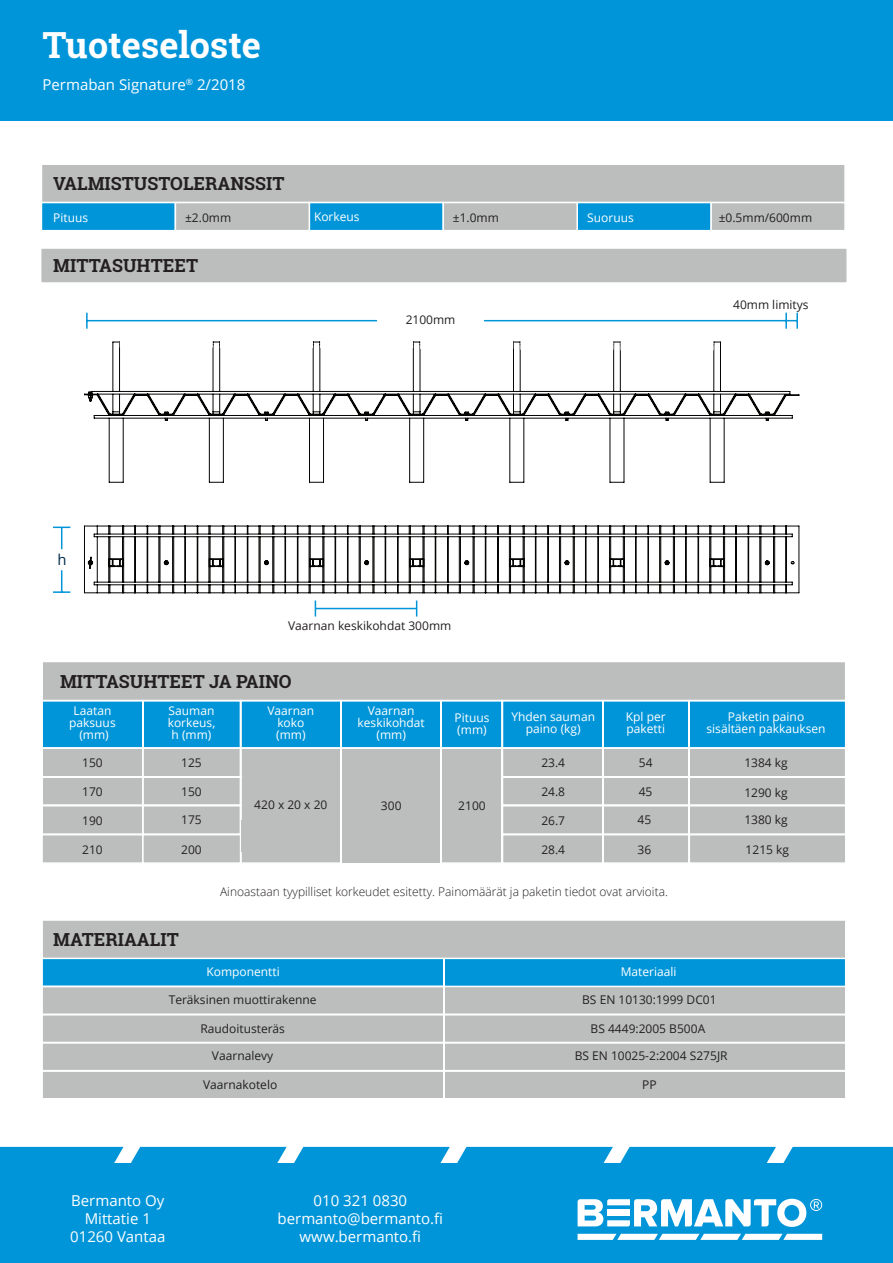
<style>
.page{position:relative;width:893px;height:1263px;background:#fff}
.page>*{position:absolute;margin:0;border:0;box-sizing:border-box;transform-origin:0 0}
.t1{font:700 36px "Roboto Slab";color:#fff}
.t2{font:700 18px "Roboto Slab";color:#231f20}
.t3{font:15px/18px "Open Sans";color:#fff;text-align:center}
.t4{font:14.85px "Open Sans";color:#002a49}
.t5{font:12px "Open Sans";color:#231f20}
.t6{font:12px/12px "Open Sans";color:#fff;text-align:center}
.t7{font:300 12px "Open Sans";color:#231f20}
</style>
<div class="page">
<div style="left:40px;top:247px;width:808px;height:37px;background:#bcbebe;border:2px solid #fff"></div>
<div style="left:41px;top:919px;width:805px;height:40px;background:#bcbebe;border:2px solid #fff"></div>
<div style="left:43px;top:959px;width:802px;height:26px;background:#0095d9"></div>
<svg style="left:42px;top:985px;width:803px;height:113px;background:#bfc1c2"></svg>
<hr style="left:41px;top:986px;width:403px;height:1px;background:#fff">
<div style="left:41px;top:163px;width:805px;height:40px;background:#bcbebe;border:2px solid #fff"></div>
<svg style="left:41px;top:201px;width:805px;height:29px;background:#6cb0ce"></svg>
<hr style="left:87px;top:320px;width:290px;height:1px;background:#0095d9">
<svg style="left:86px;top:313px;width:2px;height:16px"></svg>
<svg style="left:53px;top:570px;width:17px;height:23px"></svg>
<svg style="left:785px;top:313px;width:2px;height:16px"></svg>
<svg style="left:796px;top:313px;width:2px;height:16px"></svg>
<svg style="left:53px;top:527px;width:17px;height:22px"></svg>
<hr style="left:484px;top:320px;width:313px;height:1px;background:#0095d9">
<hr style="left:315px;top:608px;width:102px;height:1px;background:#0095d9">
<svg style="left:416px;top:600px;width:1px;height:16px"></svg>
<svg style="left:315px;top:600px;width:1px;height:16px"></svg>
<svg style="left:84px;top:342px;width:715px;height:251px"></svg>
<div style="left:120px;top:339px;width:92px;height:8px;background:#fff"></div>
<div style="left:221px;top:340px;width:91px;height:7px;background:#fff"></div>
<div style="left:321px;top:340px;width:91px;height:7px;background:#fff"></div>
<div style="left:421px;top:341px;width:91px;height:7px;background:#fff"></div>
<div style="left:521px;top:342px;width:92px;height:7px;background:#fff"></div>
<div style="left:621px;top:329px;width:92px;height:20px;background:#fff"></div>
<svg style="left:0;top:1147px;width:893px;height:16px;background:#179edc"></svg>
<div style="left:0;top:1163px;width:893px;height:100px;background:#0095d9"></div>
<svg style="left:578px;top:1199px;width:244px;height:28px"></svg>
<svg style="left:578px;top:1234px;width:244px;height:6px"></svg>
<div style="left:0;top:0;width:893px;height:120px;background:#0095d9"></div>
<hr style="left:443px;top:958px;width:2px;height:37px;background:#fff">
<div style="left:41px;top:661px;width:805px;height:40px;background:#bcbebe;border:2px solid #fff"></div>
<hr style="left:41px;top:662px;width:2px;height:38px;background:#fff">
<hr style="left:845px;top:662px;width:1px;height:38px;background:#fff">
<svg style="left:41px;top:699px;width:805px;height:164px;background:#8ab7ca"></svg>
<div style="left:241px;top:820px;width:99px;height:32px;background:#bcbebe"></div>
<hr style="left:340px;top:747px;width:2px;height:115px;background:#fff">
<div style="left:342px;top:822px;width:98px;height:40px;background:#bcbebe"></div>
<hr style="left:440px;top:751px;width:2px;height:114px;background:#fff">
<div style="left:442px;top:822px;width:60px;height:40px;background:#bcbebe"></div>
<hr style="left:502px;top:748px;width:1px;height:114px;background:#fff">
<h1 class="t1" style="left:43px;top:20px;width:220px">Tuoteseloste</h1>
<p class="t3" style="left:43px;top:75px;width:204px">Permaban Signature<sup>®</sup> 2/2018</p>
<h2 class="t2" style="left:53px;top:171px;width:233px">VALMISTUSTOLERANSSIT</h2>
<p class="t6" style="left:314px;top:210px;width:47px">Korkeus</p>
<p class="t6" style="left:587px;top:211px;width:48px">Suoruus</p>
<p class="t5" style="left:185px;top:209px;width:48px">±2.0mm</p>
<p class="t5" style="left:453px;top:209px;width:48px">±1.0mm</p>
<p class="t5" style="left:719px;top:209px;width:95px">±0.5mm/600mm</p>
<p class="t6" style="left:53px;top:212px;width:36px">Pituus</p>
<h2 class="t2" style="left:53px;top:253px;width:146px">MITTASUHTEET</h2>
<p class="t4" style="left:58px;top:550px;width:11px">h</p>
<p class="t5" style="left:406px;top:312px;width:51px">2100mm</p>
<p class="t5" style="left:288px;top:618px;width:165px">Vaarnan keskikohdat 300mm</p>
<p class="t5" style="left:733px;top:296px;width:77px">40mm limitys</p>
<h2 class="t2" style="left:60px;top:669px;width:233px">MITTASUHTEET JA PAINO</h2>
<p class="t6" style="left:69px;top:705px;width:48px">Laatan paksuus (mm)</p>
<p class="t6" style="left:168px;top:705px;width:49px">Sauman korkeus, h (mm)</p>
<p class="t6" style="left:267px;top:705px;width:48px">Vaarnan koko (mm)</p>
<p class="t6" style="left:358px;top:705px;width:69px">Vaarnan keskikohdat (mm)</p>
<p class="t6" style="left:511px;top:711px;width:85px">Yhden sauman paino (kg)</p>
<p class="t6" style="left:455px;top:711px;width:36px;text-align:left">Pituus (mm)</p>
<p class="t6" style="left:626px;top:711px;width:41px;text-align:left">Kpl per paketti</p>
<p class="t6" style="left:706px;top:711px;width:121px">Paketin paino sisältäen pakkauksen</p>
<p class="t5" style="left:82px;top:754px;width:22px">150</p>
<p class="t5" style="left:82px;top:783px;width:22px">170</p>
<p class="t5" style="left:82px;top:812px;width:22px">190</p>
<p class="t5" style="left:181px;top:754px;width:22px">125</p>
<p class="t5" style="left:181px;top:783px;width:22px">150</p>
<p class="t5" style="left:181px;top:811px;width:22px">175</p>
<p class="t5" style="left:254px;top:796px;width:75px">420 x 20 x 20</p>
<p class="t5" style="left:381px;top:797px;width:22px">300</p>
<p class="t5" style="left:458px;top:797px;width:29px">2100</p>
<p class="t5" style="left:541px;top:754px;width:25px">23.4</p>
<p class="t5" style="left:541px;top:783px;width:25px">24.8</p>
<p class="t5" style="left:541px;top:812px;width:25px">26.7</p>
<p class="t5" style="left:639px;top:754px;width:15px">54</p>
<p class="t5" style="left:639px;top:783px;width:15px">45</p>
<p class="t5" style="left:638px;top:811px;width:15px">45</p>
<p class="t5" style="left:744px;top:754px;width:45px">1384 kg</p>
<p class="t5" style="left:744px;top:784px;width:45px">1290 kg</p>
<p class="t5" style="left:744px;top:811px;width:45px">1380 kg</p>
<p class="t5" style="left:82px;top:841px;width:22px">210</p>
<p class="t5" style="left:181px;top:841px;width:22px">200</p>
<p class="t5" style="left:541px;top:841px;width:25px">28.4</p>
<p class="t5" style="left:638px;top:841px;width:15px">36</p>
<p class="t5" style="left:746px;top:841px;width:45px">1215 kg</p>
<h2 class="t2" style="left:53px;top:927px;width:127px">MATERIAALIT</h2>
<p class="t7" style="left:220px;top:883px;width:449px">Ainoastaan tyypilliset korkeudet esitetty. Painomäärät ja paketin tiedot ovat arvioita.</p>
<p class="t6" style="left:206px;top:965px;width:75px">Komponentti</p>
<p class="t6" style="left:621px;top:965px;width:57px">Materiaali</p>
<p class="t5" style="left:169px;top:992px;width:149px">Teräksinen muottirakenne</p>
<p class="t5" style="left:582px;top:991px;width:136px">BS EN 10130:1999 DC01</p>
<p class="t5" style="left:200px;top:1020px;width:86px">Raudoitusteräs</p>
<p class="t5" style="left:212px;top:1047px;width:63px">Vaarnalevy</p>
<p class="t5" style="left:203px;top:1077px;width:76px">Vaarnakotelo</p>
<p class="t3" style="left:70px;top:1191px;width:97px">Bermanto Oy<br>Mittatie 1<br>01260 Vantaa</p>
<p class="t3" style="left:278px;top:1191px;width:167px">010 321 0830 bermanto@bermanto.fi www.bermanto.fi</p>
<p class="t5" style="left:591px;top:1020px;width:116px">BS 4449:2005 B500A</p>
<p class="t5" style="left:575px;top:1048px;width:154px">BS EN 10025-2:2004 S275JR</p>
<p class="t5" style="left:642px;top:1077px;width:16px">PP</p>
</div>
